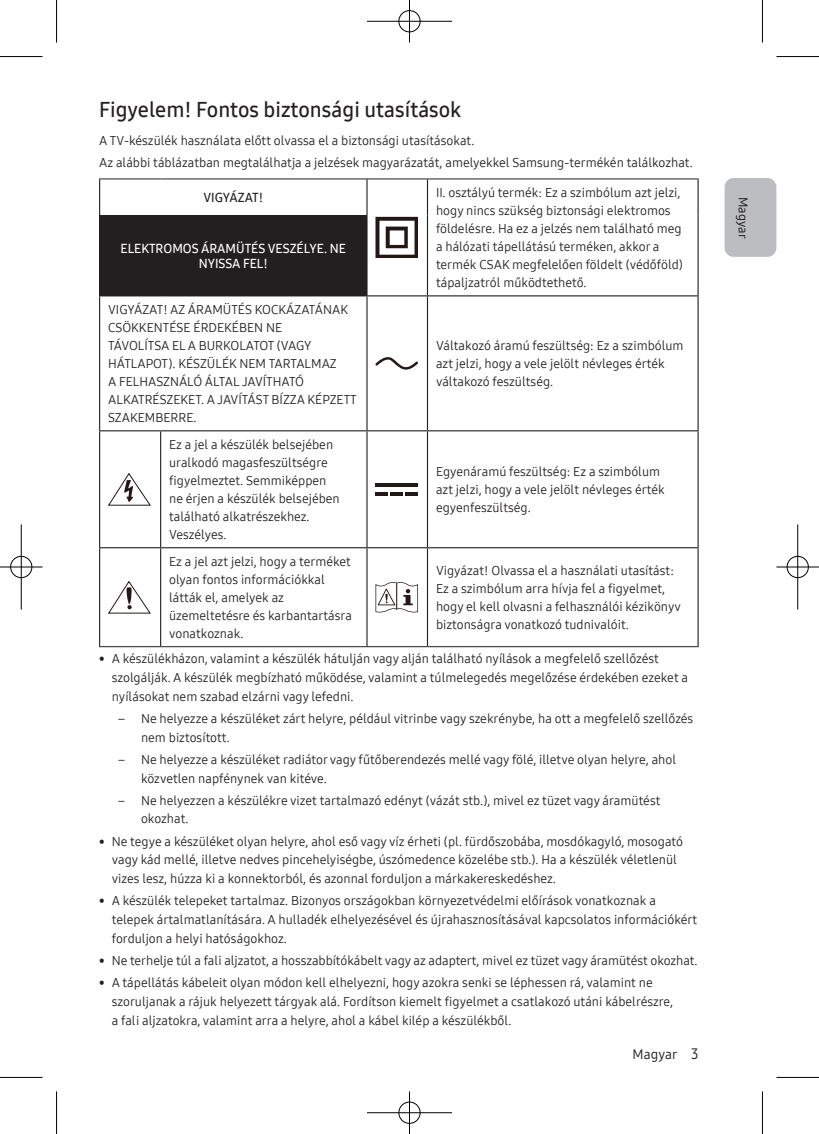
<style>
.page{position:relative;width:819px;height:1134px;background:#fff}
.page>*{position:absolute;margin:0;border:0;box-sizing:border-box;transform-origin:0 0}
.Title_2{font:21px "Samsung One 600";color:#231f20}
.t1{font:13.5px "Samsung One TCN 450";color:#231f20}
.Body_Lv01{font:12.75px/18px "Samsung One 400";color:#231f20}
.Box_middle{font:12.75px/15px "Samsung One 600";color:#fff;text-align:center}
.Box_middle-2{font:12.75px "Samsung One 600";color:#231f20}
.t2{font:12.6px "Samsung One 500";color:#231f20}
.s1{font-family:"Samsung One 200 C"}
.s2{font-family:"Samsung One SCN 450"}
.s3{font-size:15px}
</style>
<div class="page">
<div style="left:725px;top:178px;width:51px;height:79px;background:#bcbdc0;border-radius:9px"></div>
<div style="left:100px;top:216px;width:267px;height:80px;background:#231f20"></div>
<hr style="left:99px;top:179px;width:1px;height:36px;background:#231f20">
<hr style="left:366px;top:179px;width:2px;height:36px;background:#231f20">
<hr style="left:427px;top:179px;width:1px;height:37px;background:#231f20">
<hr style="left:697px;top:179px;width:2px;height:37px;background:#231f20">
<hr style="left:99px;top:215px;width:62px;height:1px;background:#231f20">
<hr style="left:99px;top:216px;width:1px;height:79px;background:#231f20">
<hr style="left:161px;top:215px;width:207px;height:1px;background:#231f20">
<hr style="left:366px;top:216px;width:2px;height:79px;background:#231f20">
<hr style="left:427px;top:216px;width:1px;height:79px;background:#231f20">
<hr style="left:697px;top:216px;width:2px;height:79px;background:#231f20">
<hr style="left:99px;top:295px;width:62px;height:1px;background:#231f20">
<hr style="left:99px;top:296px;width:1px;height:134px;background:#231f20">
<hr style="left:367px;top:295px;width:60px;height:1px;background:#231f20">
<hr style="left:366px;top:296px;width:2px;height:134px;background:#231f20">
<hr style="left:427px;top:295px;width:272px;height:1px;background:#231f20">
<hr style="left:427px;top:296px;width:1px;height:134px;background:#231f20">
<hr style="left:697px;top:296px;width:2px;height:134px;background:#231f20">
<hr style="left:99px;top:430px;width:62px;height:1px;background:#231f20">
<hr style="left:99px;top:431px;width:1px;height:116px;background:#231f20">
<hr style="left:161px;top:430px;width:206px;height:1px;background:#231f20">
<hr style="left:160px;top:431px;width:1px;height:116px;background:#231f20">
<hr style="left:367px;top:430px;width:60px;height:1px;background:#231f20">
<hr style="left:366px;top:431px;width:2px;height:116px;background:#231f20">
<hr style="left:427px;top:430px;width:272px;height:1px;background:#231f20">
<hr style="left:427px;top:431px;width:1px;height:116px;background:#231f20">
<hr style="left:697px;top:431px;width:2px;height:116px;background:#231f20">
<hr style="left:99px;top:547px;width:62px;height:1px;background:#231f20">
<hr style="left:99px;top:548px;width:1px;height:98px;background:#231f20">
<hr style="left:161px;top:547px;width:206px;height:1px;background:#231f20">
<hr style="left:160px;top:548px;width:1px;height:98px;background:#231f20">
<hr style="left:367px;top:547px;width:60px;height:1px;background:#231f20">
<hr style="left:366px;top:548px;width:2px;height:98px;background:#231f20">
<hr style="left:427px;top:547px;width:272px;height:1px;background:#231f20">
<hr style="left:427px;top:548px;width:1px;height:98px;background:#231f20">
<hr style="left:697px;top:548px;width:2px;height:98px;background:#231f20">
<hr style="left:99px;top:179px;width:62px;height:1px;background:#231f20">
<hr style="left:161px;top:179px;width:206px;height:1px;background:#231f20">
<hr style="left:367px;top:179px;width:60px;height:1px;background:#231f20">
<hr style="left:427px;top:179px;width:272px;height:1px;background:#231f20">
<hr style="left:99px;top:646px;width:62px;height:1px;background:#231f20">
<hr style="left:161px;top:646px;width:206px;height:1px;background:#231f20">
<hr style="left:367px;top:646px;width:60px;height:1px;background:#231f20">
<hr style="left:427px;top:646px;width:272px;height:1px;background:#231f20">
<svg style="left:375px;top:217px;width:43px;height:41px"></svg>
<svg style="left:375px;top:357px;width:43px;height:12px"></svg>
<svg style="left:108px;top:473px;width:43px;height:32px"></svg>
<hr style="left:375px;top:483px;width:43px;height:3px;background:#231815">
<svg style="left:375px;top:492px;width:43px;height:3px"></svg>
<svg style="left:108px;top:581px;width:43px;height:32px"></svg>
<svg style="left:375px;top:582px;width:43px;height:30px"></svg>
<hr style="left:0;top:56px;width:43px;height:1px;background:#000">
<hr style="left:776px;top:56px;width:43px;height:1px;background:#000">
<hr style="left:0;top:1077px;width:43px;height:1px;background:#000">
<hr style="left:776px;top:1077px;width:43px;height:1px;background:#000">
<hr style="left:56px;top:0;width:1px;height:43px;background:#000">
<hr style="left:56px;top:1091px;width:1px;height:43px;background:#000">
<hr style="left:762px;top:0;width:1px;height:43px;background:#000">
<hr style="left:762px;top:1091px;width:1px;height:43px;background:#000">
<div style="left:398px;top:10px;width:23px;height:23px;border:2px solid #fff;border-radius:50%"></div>
<hr style="left:367px;top:20px;width:85px;height:2px;background:#fff">
<hr style="left:408px;top:0;width:3px;height:43px;background:#fff">
<div style="left:399px;top:10px;width:21px;height:22px;border:1px solid #000;border-radius:50%"></div>
<hr style="left:367px;top:21px;width:85px;height:1px;background:#000">
<hr style="left:409px;top:0;width:1px;height:43px;background:#000">
<div style="left:398px;top:1101px;width:23px;height:23px;border:2px solid #fff;border-radius:50%"></div>
<hr style="left:367px;top:1111px;width:85px;height:2px;background:#fff">
<hr style="left:408px;top:1091px;width:3px;height:43px;background:#fff">
<div style="left:399px;top:1101px;width:21px;height:22px;border:1px solid #000;border-radius:50%"></div>
<hr style="left:367px;top:1112px;width:85px;height:1px;background:#000">
<hr style="left:409px;top:1091px;width:1px;height:43px;background:#000">
<div style="left:10px;top:555px;width:23px;height:23px;border:2px solid #fff;border-radius:50%"></div>
<hr style="left:0;top:566px;width:43px;height:2px;background:#fff">
<hr style="left:20px;top:524px;width:2px;height:85px;background:#fff">
<div style="left:10px;top:556px;width:22px;height:22px;border:1px solid #000;border-radius:50%"></div>
<hr style="left:0;top:567px;width:43px;height:1px;background:#000">
<hr style="left:21px;top:524px;width:1px;height:85px;background:#000">
<div style="left:786px;top:555px;width:23px;height:23px;border:2px solid #fff;border-radius:50%"></div>
<hr style="left:776px;top:566px;width:43px;height:2px;background:#fff">
<hr style="left:797px;top:524px;width:2px;height:85px;background:#fff">
<div style="left:787px;top:556px;width:22px;height:22px;border:1px solid #000;border-radius:50%"></div>
<hr style="left:776px;top:567px;width:43px;height:1px;background:#000">
<hr style="left:797px;top:524px;width:1px;height:85px;background:#000">
<p class="Title_2" style="left:99px;top:96px;width:364px">Figyelem! Fontos biztonsági utasítások</p>
<p class="Body_Lv01" style="left:99px;top:132px;width:377px">A TV-készülék használata előtt olvassa el a biztonsági utasításokat.</p>
<p class="Body_Lv01" style="left:99px;top:153px;width:595px">Az alábbi táblázatban megtalálhatja a jelzések magyarázatát, amelyekkel Samsung-termékén találkozhat.</p>
<p class="Box_middle-2" style="left:203px;top:189px;width:61px">VIGYÁZAT!</p>
<p class="Body_Lv01" style="left:436px;top:184px;width:248px">II. osztályú termék: Ez a szimbólum azt jelzi, hogy nincs szükség biztonsági elektromos földelésre. Ha ez a jelzés nem található meg a hálózati tápellátású terméken, akkor a termék CSAK megfelelően földelt (védőföld) tápaljzatról működtethető.</p>
<p class="Box_middle" style="left:121px;top:241px;width:227px">ELEKTROMOS ÁRAMÜTÉS VESZÉLYE. NE<br>NYISSA FEL!</p>
<p class="Body_Lv01" style="left:108px;top:301px;width:250px">VIGYÁZAT! AZ ÁRAMÜTÉS KOCKÁZATÁNAK<br>CSÖKKENTÉSE ÉRDEKÉBEN NE<br>TÁVOLÍTSA EL A BURKOLATOT (VAGY<br>HÁTLAPOT). KÉSZÜLÉK NEM TARTALMAZ<br>A FELHASZNÁLÓ ÁLTAL JAVÍTHATÓ<br>ALKATRÉSZEKET. A JAVÍTÁST BÍZZA KÉPZETT<br>SZAKEMBERRE.</p>
<p class="Body_Lv01" style="left:436px;top:337px;width:249px">Váltakozó áramú feszültség: Ez a szimbólum azt jelzi, hogy a vele jelölt névleges érték váltakozó feszültség.</p>
<p class="Body_Lv01" style="left:169px;top:435px;width:172px">Ez a jel a készülék belsejében uralkodó magasfeszültségre figyelmeztet. Semmiképpen ne érjen a készülék belsejében található alkatrészekhez.<br>Veszélyes.</p>
<p class="Body_Lv01" style="left:436px;top:462px;width:230px">Egyenáramú feszültség: Ez a szimbólum azt jelzi, hogy a vele jelölt névleges érték egyenfeszültség.</p>
<p class="Body_Lv01" style="left:169px;top:552px;width:184px">Ez a jel azt jelzi, hogy a terméket olyan fontos információkkal látták el, amelyek az üzemeltetésre és karbantartásra vonatkoznak.</p>
<p class="Body_Lv01" style="left:436px;top:561px;width:246px">Vigyázat! Olvassa el a használati utasítást:<br>Ez a szimbólum arra hívja fel a figyelmet, hogy el kell olvasni a felhasználói kézikönyv biztonságra vonatkozó tudnivalóit.</p>
<p class="Body_Lv01" style="left:112px;top:649px;width:578px;line-height:18.8px;text-indent:-13px"><span class="s1">•</span> A készülékházon, valamint a készülék hátulján vagy alján található nyílások a megfelelő szellőzést szolgálják. A készülék megbízható működése, valamint a túlmelegedés megelőzése érdekében ezeket a nyílásokat nem szabad elzárni vagy lefedni.</p>
<p class="Body_Lv01" style="left:141px;top:709px;width:554px;line-height:18.8px;text-indent:-23px"><span class="s2">–</span> Ne helyezze a készüléket zárt helyre, például vitrinbe vagy szekrénybe, ha ott a megfelelő szellőzés nem biztosított.</p>
<p class="Body_Lv01" style="left:141px;top:750px;width:537px;line-height:18.8px;text-indent:-23px"><span class="s2">–</span> Ne helyezze a készüléket radiátor vagy fűtőberendezés mellé vagy fölé, illetve olyan helyre, ahol közvetlen napfénynek van kitéve.</p>
<p class="Body_Lv01" style="left:141px;top:790px;width:521px;line-height:18.8px;text-indent:-23px"><span class="s2">–</span> Ne helyezzen a készülékre vizet tartalmazó edényt (vázát stb.), mivel ez tüzet vagy áramütést okozhat.</p>
<p class="Body_Lv01" style="left:112px;top:831px;width:573px;line-height:18.8px;text-indent:-13px"><span class="s1">•</span> Ne tegye a készüléket olyan helyre, ahol eső vagy víz érheti (pl. fürdőszobába, mosdókagyló, mosogató vagy kád mellé, illetve nedves pincehelyiségbe, úszómedence közelébe stb.). Ha a készülék véletlenül vizes lesz, húzza ki a konnektorból, és azonnal forduljon a márkakereskedéshez.</p>
<p class="Body_Lv01" style="left:112px;top:891px;width:587px;line-height:18.8px;text-indent:-13px"><span class="s1">•</span> A készülék telepeket tartalmaz. Bizonyos országokban környezetvédelmi előírások vonatkoznak a telepek ártalmatlanítására. A hulladék elhelyezésével és újrahasznosításával kapcsolatos információkért forduljon a helyi hatóságokhoz.</p>
<p class="Body_Lv01" style="left:99px;top:951px;width:600px"><span class="s1">•</span> Ne terhelje túl a fali aljzatot, a hosszabbítókábelt vagy az adaptert, mivel ez tüzet vagy áramütést okozhat.</p>
<p class="Body_Lv01" style="left:112px;top:973px;width:563px;line-height:18.8px;text-indent:-13px"><span class="s1">•</span> A tápellátás kábeleit olyan módon kell elhelyezni, hogy azokra senki se léphessen rá, valamint ne szoruljanak a rájuk helyezett tárgyak alá. Fordítson kiemelt figyelmet a csatlakozó utáni kábelrészre, a fali aljzatokra, valamint arra a helyre, ahol a kábel kilép a készülékből.</p>
<p class="t1" style="left:633px;top:1044px;width:68px">Magyar <span class="s3">3</span></p>
<p class="t2" style="left:752px;top:197px;width:43px;rotate:90deg">Magyar</p>
</div>
